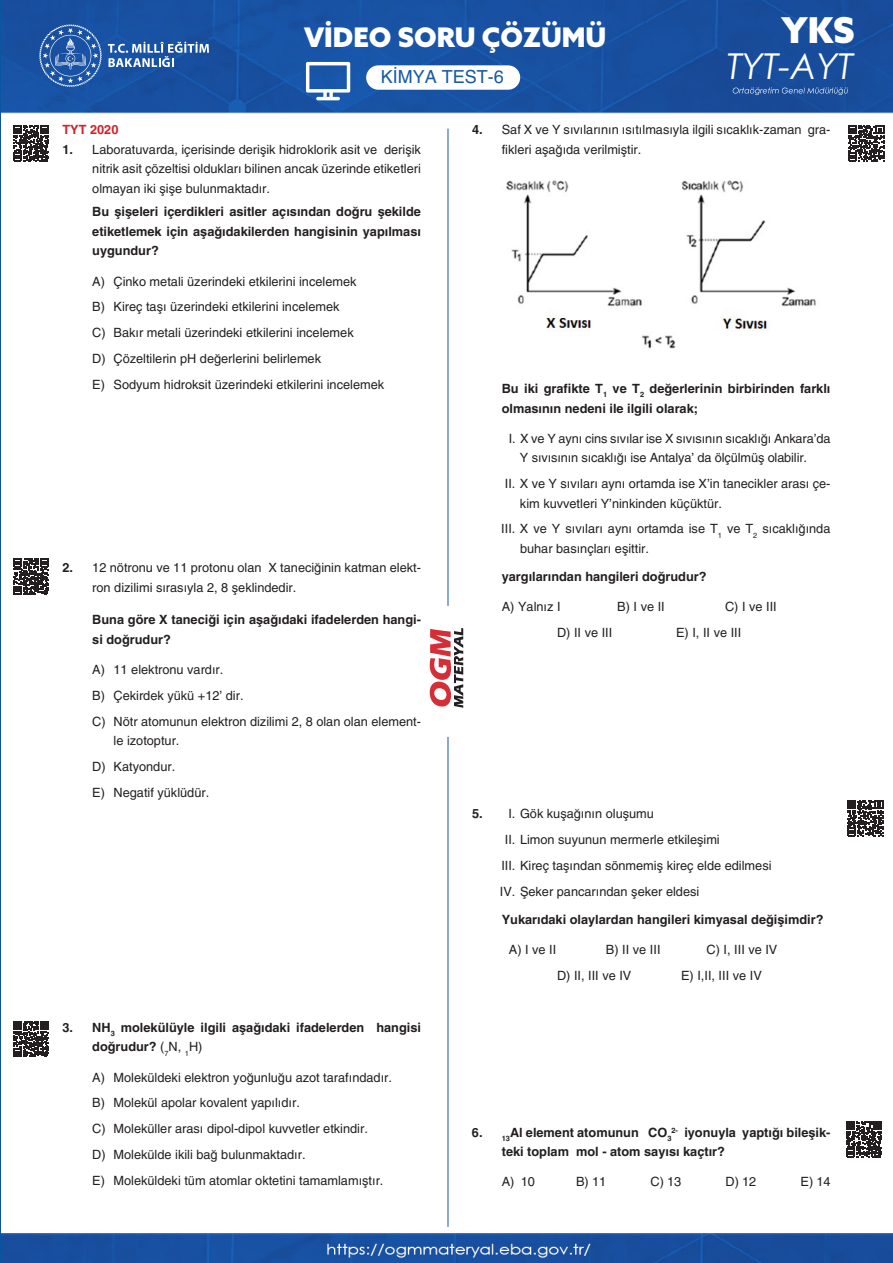
<style>
.page{position:relative;width:893px;height:1263px;background:#fff}
.page>*{position:absolute;margin:0;border:0;box-sizing:border-box;transform-origin:0 0}
.t1{font:italic 35.7px "Century Gothic";color:#fff}
.t2{font:900 35.7px "Azo Sans";color:#fff}
.t3{font:900 27px "Azo Sans";color:#fff}
.t4{font:18px "Helveticasinav";color:#185aa5}
.t5{font:12.75px/26px "Helveticasinav";color:#231f20}
.t6{font:700 12.75px/19.5px "Helveticasinav";color:#231f20}
.t7{font:700 12.75px "Helveticasinav";color:#d1232a}
.s1{font-weight:700}
.s2{font-weight:400}
</style>
<div class="page">
<img style="left:2px;top:0;width:891px;height:1263px">
<hr style="left:448px;top:129px;width:1px;height:477px;background:#1358a3">
<hr style="left:448px;top:737px;width:1px;height:490px;background:#1358a3">
<svg style="left:39px;top:24px;width:63px;height:63px;background:#3a6bb0"></svg>
<svg style="left:108px;top:42px;width:101px;height:25px;background:#5781bb"></svg>
<svg style="left:430px;top:627px;width:33px;height:81px"></svg>
<div style="left:366px;top:65px;width:154px;height:25px;background:#fff;border-radius:12px"></div>
<svg style="left:306px;top:62px;width:44px;height:38px"></svg>
<svg style="left:733px;top:87px;width:115px;height:8px"></svg>
<img style="left:502px;top:175px;width:317px;height:176px">
<svg style="left:13px;top:125px;width:36px;height:36px"></svg>
<svg style="left:13px;top:559px;width:36px;height:36px"></svg>
<svg style="left:13px;top:1021px;width:36px;height:36px"></svg>
<svg style="left:848px;top:125px;width:36px;height:36px"></svg>
<svg style="left:847px;top:800px;width:36px;height:36px"></svg>
<svg style="left:846px;top:1121px;width:36px;height:36px"></svg>
<h2 class="t3" style="left:304px;top:19px;width:304px">VİDEO SORU ÇÖZÜMÜ</h2>
<h3 class="t4" style="left:381px;top:67px;width:125px">KİMYA TEST-6</h3>
<h1 class="t2" style="left:781px;top:6px;width:75px">YKS</h1>
<h1 class="t1" style="left:727px;top:41px;width:128px">TYT-AYT</h1>
<p class="t7" style="left:63px;top:122px;width:57px">TYT 2020</p>
<p class="t5" style="left:92px;top:140px;width:330px;line-height:19.5px;text-align:justify;text-indent:-30px"><span class="s1">1.</span> Laboratuvarda, içerisinde derişik hidroklorik asit ve derişik nitrik asit çözeltisi oldukları bilinen ancak üzerinde etiketleri olmayan iki şişe bulunmaktadır.</p>
<p class="t6" style="left:92px;top:202px;width:330px;text-align:justify">Bu şişeleri içerdikleri asitler açısından doğru şekilde etiketlemek için aşağıdakilerden hangisinin yapılması uygundur?</p>
<p class="t5" style="left:92px;top:268px;width:293px">A) Çinko metali üzerindeki etkilerini incelemek<br>B) Kireç taşı üzerindeki etkilerini incelemek<br>C) Bakır metali üzerindeki etkilerini incelemek<br>D) Çözeltilerin pH değerlerini belirlemek<br>E) Sodyum hidroksit üzerindeki etkilerini incelemek</p>
<p class="t5" style="left:92px;top:558px;width:330px;line-height:19.5px;text-indent:-30px"><span class="s1">2.</span> 12 nötronu ve 11 protonu olan X taneciğinin katman elekt&shy;ron dizilimi sırasıyla 2, 8 şeklindedir.</p>
<p class="t6" style="left:92px;top:610px;width:330px">Buna göre X taneciği için aşağıdaki ifadelerden hangi&shy;si doğrudur?</p>
<p class="t5" style="left:92px;top:656px;width:330px">A) 11 elektronu vardır.<br>B) Çekirdek yükü +12’ dir.<br>C) Nötr atomunun elektron dizilimi 2, 8 olan olan element-</p>
<p class="t5" style="left:92px;top:728px;width:118px;text-indent:21px">le izotoptur.<br>D) Katyondur.<br>E) Negatif yüklüdür.</p>
<p class="t6" style="left:92px;top:1018px;width:330px;text-indent:-30px">3. NH<sub>3</sub> molekülüyle ilgili aşağıdaki ifadelerden hangisi doğrudur? <span class="s2">(</span><sub>7</sub><span class="s2">N,</span> <sub>1</sub><span class="s2">H)</span></p>
<p class="t5" style="left:92px;top:1064px;width:301px">A) Moleküldeki elektron yoğunluğu azot tarafındadır.<br>B) Molekül apolar kovalent yapılıdır.<br>C) Moleküller arası dipol-dipol kuvvetler etkindir.<br>D) Molekülde ikili bağ bulunmaktadır.<br>E) Moleküldeki tüm atomlar oktetini tamamlamıştır.</p>
<p class="t5" style="left:502px;top:120px;width:330px;line-height:19.5px;text-indent:-30px"><span class="s1">4.</span> Saf X ve Y sıvılarının ısıtılmasıyla ilgili sıcaklık-zaman gra&shy;fikleri aşağıda verilmiştir.</p>
<p class="t6" style="left:502px;top:379px;width:330px">Bu iki grafikte T<sub>1</sub> ve T<sub>2</sub> değerlerinin birbirinden farklı olmasının nedeni ile ilgili olarak;</p>
<p class="t5" style="left:520px;top:428px;width:312px;line-height:19.5px;text-indent:-11px">I. X ve Y aynı cins sıvılar ise X sıvısının sıcaklığı Ankara’da<br>Y sıvısının sıcaklığı ise Antalya’ da ölçülmüş olabilir.</p>
<p class="t5" style="left:520px;top:474px;width:312px;line-height:19.5px;text-indent:-15px">II. X ve Y sıvıları aynı ortamda ise X’in tanecikler arası çe&shy;kim kuvvetleri Y’ninkinden küçüktür.</p>
<p class="t5" style="left:520px;top:519px;width:312px;line-height:19.5px;text-indent:-19px">III. X ve Y sıvıları aynı ortamda ise T<sub>1</sub> ve T<sub>2</sub> sıcaklığında buhar basınçları eşittir.</p>
<p class="t6" style="left:502px;top:567px;width:206px">yargılarından hangileri doğrudur?</p>
<p class="t5" style="left:502px;top:594px;width:60px">A) Yalnız I</p>
<p class="t5" style="left:617px;top:594px;width:49px">B) I ve II</p>
<p class="t5" style="left:725px;top:594px;width:53px">C) I ve III</p>
<p class="t5" style="left:557px;top:619px;width:57px">D) II ve III</p>
<p class="t5" style="left:676px;top:619px;width:67px">E) I, II ve III</p>
<p class="t5" style="left:472px;top:801px;width:183px"><span class="s1">5.</span> I. Gök kuşağının oluşumu</p>
<p class="t5" style="left:505px;top:827px;width:216px">II. Limon suyunun mermerle etkileşimi</p>
<p class="t5" style="left:501px;top:852px;width:272px">III. Kireç taşından sönmemiş kireç elde edilmesi</p>
<p class="t5" style="left:500px;top:878px;width:201px">IV. Şeker pancarından şeker eldesi</p>
<p class="t6" style="left:502px;top:910px;width:323px">Yukarıdaki olaylardan hangileri kimyasal değişimdir?</p>
<p class="t5" style="left:509px;top:936px;width:49px">A) I ve II</p>
<p class="t5" style="left:606px;top:936px;width:56px">B) II ve III</p>
<p class="t5" style="left:707px;top:936px;width:72px">C) I, III ve IV</p>
<p class="t5" style="left:557px;top:962px;width:76px">D) II, III ve IV</p>
<p class="t5" style="left:681px;top:962px;width:82px">E) I,II, III ve IV</p>
<p class="t6" style="left:502px;top:1123px;width:330px;text-indent:-30px">6. <sub>13</sub>Al element atomunun CO<sub>3</sub><sup>2-</sup> iyonuyla yaptığı bileşik&shy;teki toplam mol - atom sayısı kaçtır?</p>
<p class="t5" style="left:502px;top:1169px;width:35px">A) 10</p>
<p class="t5" style="left:576px;top:1169px;width:32px">B) 11</p>
<p class="t5" style="left:650px;top:1169px;width:32px">C) 13</p>
<p class="t5" style="left:726px;top:1169px;width:32px">D) 12</p>
<p class="t5" style="left:801px;top:1169px;width:32px">E) 14</p>
</div>
